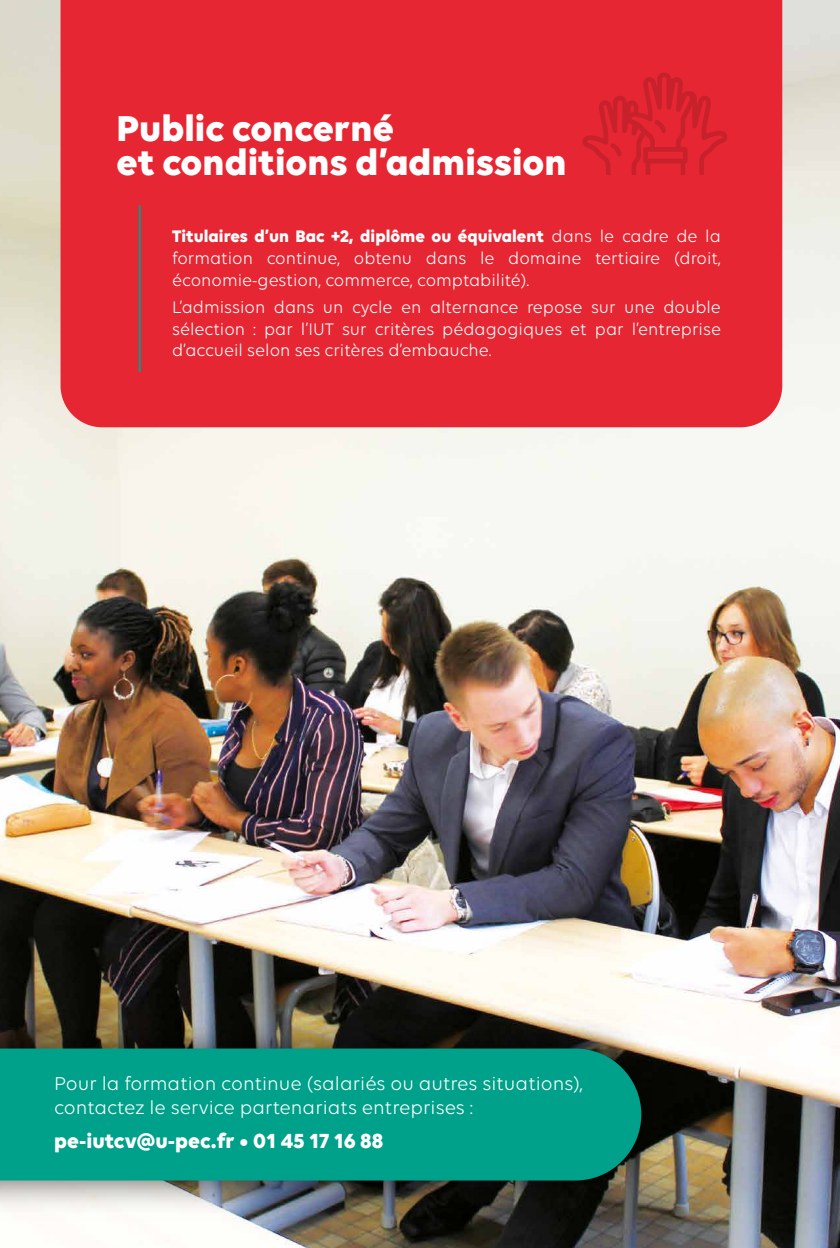
<style>
.page{position:relative;width:840px;height:1248px;background:#fff}
.page>*{position:absolute;margin:0;border:0;box-sizing:border-box;transform-origin:0 0}
.t1{font:700 38.8px/33.8px "Volte";color:#fff}
.t2{font:700 22px "Volte";color:#fff}
.t3{font:20px/24px "Volte";color:#fff}
.t4{font:18px/21.6px "Volte";color:#fff;text-align:justify}
.s1{font-weight:700}
</style>
<div class="page">
<img style="left:0;top:0;width:839px;height:1247px">
<div style="left:60px;top:0;width:721px;height:427px;background:#e62733"></div>
<img style="left:0;top:1002px;width:687px;height:224px">
<div style="left:0;top:1048px;width:641px;height:132px;background:#00a18a"></div>
<hr style="left:139px;top:205px;width:2px;height:167px;background:#00a18a">
<svg style="left:582px;top:72px;width:144px;height:103px;background:#dc2530"></svg>
<h1 class="t1" style="left:116px;top:110px;width:451px">Public concerné<br>et conditions d’admission</h1>
<p class="t4" style="left:172px;top:225px;width:550px"><span class="s1">Titulaires d’un Bac +2, diplôme ou équivalent</span> dans le cadre de la formation continue, obtenu dans le domaine tertiaire (droit, économie-gestion, commerce, comptabilité).</p>
<p class="t4" style="left:172px;top:296px;width:550px">L’admission dans un cycle en alternance repose sur une double sélection : par l’IUT sur critères pédagogiques et par l’entreprise d’accueil selon ses critères d’embauche.</p>
<p class="t3" style="left:54px;top:1070px;width:530px">Pour la formation continue (salariés ou autres situations), contactez le service partenariats entreprises :</p>
<p class="t2" style="left:54px;top:1127px;width:330px">pe-iutcv@u-pec.fr • 01 45 17 16 88</p>
</div>
